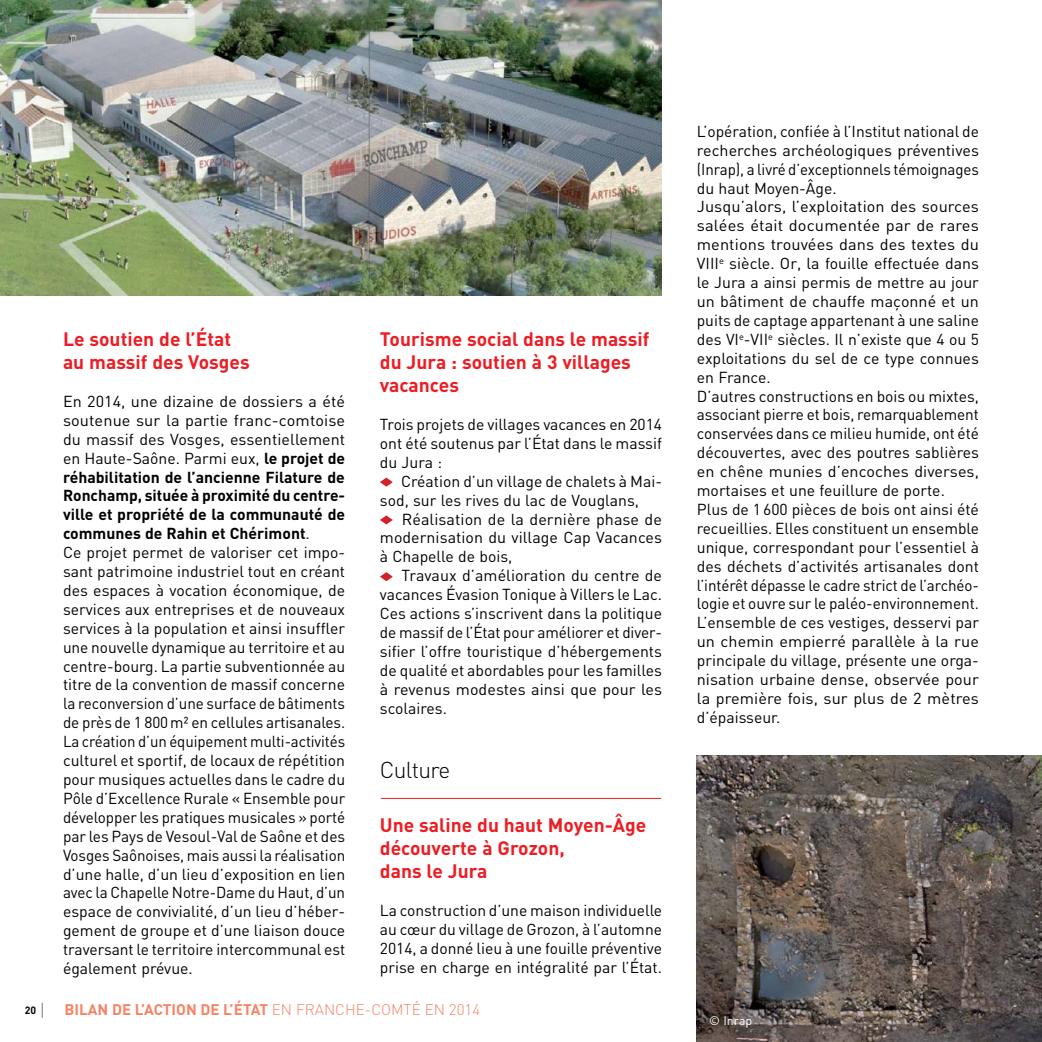
<style>
.page{position:relative;width:1042px;height:1042px;background:#fff}
.page>*{position:absolute;margin:0;border:0;box-sizing:border-box;transform-origin:0 0}
.t1{font:300 22.75px "DIN";letter-spacing:-.03em;color:#000}
.t2{font:700 19.25px/23.1px "DIN";color:#ed1d24}
.t3{font:15.75px/18.9px "DIN";color:#000;text-align:justify}
.t4{font:700 15.22px "DIN";color:#f58465}
.t5{font:12.25px "DIN";letter-spacing:.005em;color:#fff}
.t6{font:700 10.5px "DIN";color:#000}
.s1{font-weight:700}
.s2{font-weight:300}
</style>
<div class="page">
<svg style="left:42px;top:1003px;width:1px;height:15px"></svg>
<svg style="left:380px;top:477px;width:13px;height:10px"></svg>
<svg style="left:380px;top:515px;width:13px;height:9px"></svg>
<svg style="left:380px;top:572px;width:13px;height:9px"></svg>
<img style="left:0;top:0;width:661px;height:295px">
<img style="left:697px;top:756px;width:345px;height:286px">
<hr style="left:381px;top:798px;width:280px;height:1px;background:#ed1d24">
<p class="t2" style="left:63px;top:327px;width:188px">Le soutien de l’État au massif des Vosges</p>
<p class="t3" style="left:63px;top:391px;width:284px;text-align:left">En 2014, une dizaine de dossiers a été soutenue sur la partie franc-comtoise du massif des Vosges, essentiellement en Haute-Saône. Parmi eux, <span class="s1">le projet de réhabilitation de l’ancienne Filature de Ronchamp, située à proximité du centre&shy;ville et propriété de la communauté de communes de Rahin et Chérimont</span>.<br>Ce projet permet de valoriser cet impo&shy;sant patrimoine industriel tout en créant des espaces à vocation économique, de services aux entreprises et de nouveaux services à la population et ainsi insuffler une nouvelle dynamique au territoire et au centre-bourg. La partie subventionnée au titre de la convention de massif concerne la reconversion d’une surface de bâtiments de près de 1 800m² en cellules artisanales.<br>La création d’un équipement multi-activités culturel et sportif, de locaux de répétition pour musiques actuelles dans le cadre du Pôle d’Excellence Rurale « Ensemble pour développer les pratiques musicales » porté par les Pays de Vesoul-Val de Saône et des Vosges Saônoises, mais aussi la réalisation d’une halle, d’un lieu d’exposition en lien avec la Chapelle Notre-Dame du Haut, d’un espace de convivialité, d’un lieu d’héber&shy;gement de groupe et d’une liaison douce traversant le territoire intercommunal est également prévue.</p>
<p class="t2" style="left:380px;top:327px;width:271px">Tourisme social dans le massif du Jura : soutien à 3 villages vacances</p>
<p class="t3" style="left:380px;top:414px;width:284px">Trois projets de villages vacances en 2014 ont été soutenus par l’État dans le massif du Jura :</p>
<p class="t3" style="left:380px;top:471px;width:284px;text-indent:21px">Création d’un village de chalets à Mai&shy;sod, sur les rives du lac de Vouglans,</p>
<p class="t3" style="left:380px;top:509px;width:284px;text-indent:22px">Réalisation de la dernière phase de modernisation du village Cap Vacances à Chapelle de bois,</p>
<p class="t3" style="left:380px;top:566px;width:284px;text-indent:22px">Travaux d’amélioration du centre de vacances Évasion Tonique à Villers le Lac.<br>Ces actions s’inscrivent dans la politique de massif de l’État pour améliorer et diver&shy;sifier l’offre touristique d’hébergements de qualité et abordables pour les familles à revenus modestes ainsi que pour les scolaires.</p>
<h1 class="t1" style="left:380px;top:755px;width:72px">CULTURE</h1>
<p class="t2" style="left:380px;top:813px;width:268px">Une saline du haut Moyen-Âge découverte à Grozon,<br>dans le Jura</p>
<p class="t3" style="left:380px;top:901px;width:284px">La construction d’une maison individuelle au cœur du village de Grozon, à l’automne 2014, a donné lieu à une fouille préventive prise en charge en intégralité par l’État.</p>
<p class="t6" style="left:25px;top:1003px;width:13px">20</p>
<p class="t4" style="left:64px;top:1000px;width:417px">Bilan de l’action de l’état <span class="s2">EN FRANCHE-COMTÉ EN 2014</span></p>
<p class="t3" style="left:697px;top:121px;width:284px;text-align:left">L’opération, confiée à l’Institut national de recherches archéologiques préventives (Inrap), a livré d’exceptionnels témoignages du haut Moyen-Âge.<br>Jusqu’alors, l’exploitation des sources salées était documentée par de rares mentions trouvées dans des textes du VIII<sup>e</sup> siècle. Or, la fouille effectuée dans le Jura a ainsi permis de mettre au jour un bâtiment de chauffe maçonné et un puits de captage appartenant à une saline des VI<sup>e</sup>-VII<sup>e</sup> siècles. Il n’existe que 4 ou 5 exploitations du sel de ce type connues en France.<br>D’autres constructions en bois ou mixtes, associant pierre et bois, remarquablement conservées dans ce milieu humide, ont été découvertes, avec des poutres sablières en chêne munies d’encoches diverses, mortaises et une feuillure de porte.<br>Plus de 1600 pièces de bois ont ainsi été recueillies. Elles constituent un ensemble unique, correspondant pour l’essentiel à des déchets d’activités artisanales dont l’intérêt dépasse le cadre strict de l’archéo&shy;logie et ouvre sur le paléo-environnement.<br>L’ensemble de ces vestiges, desservi par un chemin empierré parallèle à la rue principale du village, présente une orga&shy;nisation urbaine dense, observée pour la première fois, sur plus de 2 mètres d’épaisseur.</p>
<p class="t5" style="left:709px;top:1013px;width:45px">© Inrap</p>
</div>
